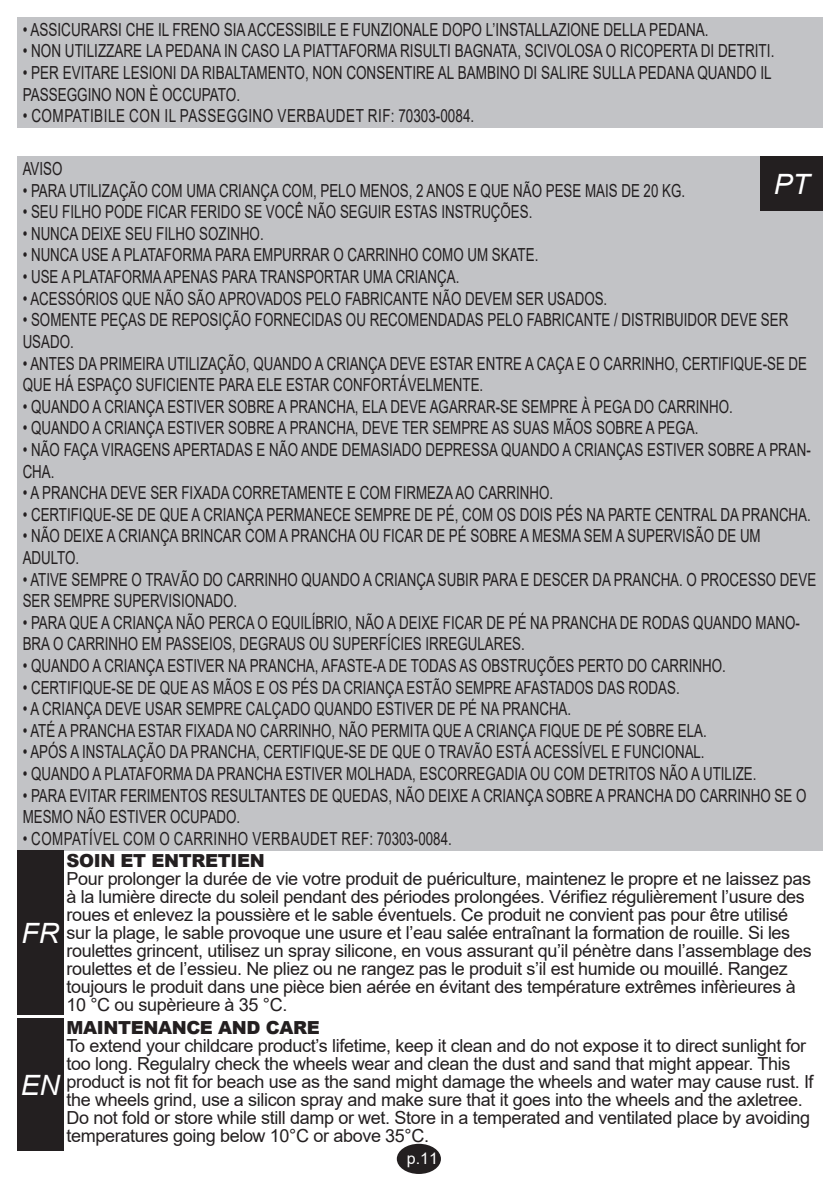
<style>
.page{position:relative;width:840px;height:1191px;background:#fff}
.page>*{position:absolute;margin:0;border:0;box-sizing:border-box;transform-origin:0 0}
.t1{font:italic 28px "Arial";color:#fff}
.t2{font:18px/21.6px "Arial";color:#231f20;scale:.74 1}
.t3{font:18px/18px "Arial";letter-spacing:-.02em;color:#231f20}
.t4{font:18px/21.6px "Arial";color:#231f20;scale:.75 1}
.t5{font:18px "Arial";letter-spacing:.035em;color:#231f20;scale:.75 1}
.t6{font:18px "Arial";letter-spacing:.035em;color:#231f20;scale:.74 1}
.t7{font:900 18px "Arial";letter-spacing:-.02em;color:#231f20}
.t8{font:16px "Arial";color:#fff}
</style>
<div class="page">
<div style="left:396px;top:1143px;width:44px;height:31px;background:#231f20;border-radius:50%"></div>
<div style="left:17px;top:156px;width:805px;height:694px;background:#c2c3c6"></div>
<div style="left:17px;top:1018px;width:46px;height:133px;background:#231f20"></div>
<div style="left:17px;top:850px;width:46px;height:165px;background:#231f20"></div>
<div style="left:760px;top:156px;width:62px;height:55px;background:#231f20"></div>
<div style="left:17px;top:17px;width:805px;height:111px;background:#c2c3c6"></div>
<p class="t4" style="left:23px;top:19px;width:915px">• ASSICURARSI CHE IL FRENO SIA ACCESSIBILE E FUNZIONALE DOPO L’INSTALLAZIONE DELLA PEDANA.</p>
<p class="t4" style="left:23px;top:40px;width:1003px">• NON UTILIZZARE LA PEDANA IN CASO LA PIATTAFORMA RISULTI BAGNATA, SCIVOLOSA O RICOPERTA DI DETRITI.</p>
<p class="t4" style="left:23px;top:62px;width:999px">• PER EVITARE LESIONI DA RIBALTAMENTO, NON CONSENTIRE AL BAMBINO DI SALIRE SULLA PEDANA QUANDO IL<br>PASSEGGINO NON È OCCUPATO.</p>
<p class="t5" style="left:23px;top:103px;width:603px">• COMPATIBILE CON IL PASSEGGINO VERBAUDET RIF: 70303-0084.</p>
<p class="t2" style="left:23px;top:158px;width:55px">AVISO</p>
<p class="t2" style="left:23px;top:179px;width:896px">• PARA UTILIZAÇÃO COM UMA CRIANÇA COM, PELO MENOS, 2 ANOS E QUE NÃO PESE MAIS DE 20 KG.</p>
<p class="t2" style="left:23px;top:201px;width:690px">• SEU FILHO PODE FICAR FERIDO SE VOCÊ NÃO SEGUIR ESTAS INSTRUÇÕES.</p>
<p class="t2" style="left:23px;top:223px;width:327px">• NUNCA DEIXE SEU FILHO SOZINHO.</p>
<p class="t2" style="left:23px;top:244px;width:698px">• NUNCA USE A PLATAFORMA PARA EMPURRAR O CARRINHO COMO UM SKATE.</p>
<p class="t2" style="left:23px;top:266px;width:591px">• USE A PLATAFORMA APENAS PARA TRANSPORTAR UMA CRIANÇA.</p>
<p class="t2" style="left:23px;top:287px;width:791px">• ACESSÓRIOS QUE NÃO SÃO APROVADOS PELO FABRICANTE NÃO DEVEM SER USADOS.</p>
<p class="t2" style="left:23px;top:309px;width:1035px">• SOMENTE PEÇAS DE REPOSIÇÃO FORNECIDAS OU RECOMENDADAS PELO FABRICANTE / DISTRIBUIDOR DEVE SER<br>USADO.</p>
<p class="t2" style="left:23px;top:352px;width:1060px">• ANTES DA PRIMEIRA UTILIZAÇÃO, QUANDO A CRIANÇA DEVE ESTAR ENTRE A CAÇA E O CARRINHO, CERTIFIQUE-SE DE<br>QUE HÁ ESPAÇO SUFICIENTE PARA ELE ESTAR CONFORTÁVELMENTE.</p>
<p class="t2" style="left:23px;top:395px;width:960px">• QUANDO A CRIANÇA ESTIVER SOBRE A PRANCHA, ELA DEVE AGARRAR-SE SEMPRE À PEGA DO CARRINHO.</p>
<p class="t2" style="left:23px;top:417px;width:914px">• QUANDO A CRIANÇA ESTIVER SOBRE A PRANCHA, DEVE TER SEMPRE AS SUAS MÃOS SOBRE A PEGA.</p>
<p class="t2" style="left:23px;top:439px;width:1065px">• NÃO FAÇA VIRAGENS APERTADAS E NÃO ANDE DEMASIADO DEPRESSA QUANDO A CRIANÇAS ESTIVER SOBRE A PRAN-<br>CHA.</p>
<p class="t2" style="left:23px;top:482px;width:718px">• A PRANCHA DEVE SER FIXADA CORRETAMENTE E COM FIRMEZA AO CARRINHO.</p>
<p class="t2" style="left:23px;top:503px;width:1065px">• CERTIFIQUE-SE DE QUE A CRIANÇA PERMANECE SEMPRE DE PÉ, COM OS DOIS PÉS NA PARTE CENTRAL DA PRANCHA.</p>
<p class="t2" style="left:23px;top:525px;width:998px">• NÃO DEIXE A CRIANÇA BRINCAR COM A PRANCHA OU FICAR DE PÉ SOBRE A MESMA SEM A SUPERVISÃO DE UM<br>ADULTO.</p>
<p class="t2" style="left:23px;top:568px;width:1073px">• ATIVE SEMPRE O TRAVÃO DO CARRINHO QUANDO A CRIANÇA SUBIR PARA E DESCER DA PRANCHA. O PROCESSO DEVE<br>SER SEMPRE SUPERVISIONADO.</p>
<p class="t2" style="left:23px;top:611px;width:1051px">• PARA QUE A CRIANÇA NÃO PERCA O EQUILÍBRIO, NÃO A DEIXE FICAR DE PÉ NA PRANCHA DE RODAS QUANDO MANO-<br>BRA O CARRINHO EM PASSEIOS, DEGRAUS OU SUPERFÍCIES IRREGULARES.</p>
<p class="t2" style="left:23px;top:655px;width:951px">• QUANDO A CRIANÇA ESTIVER NA PRANCHA, AFASTE-A DE TODAS AS OBSTRUÇÕES PERTO DO CARRINHO.</p>
<p class="t2" style="left:23px;top:676px;width:888px">• CERTIFIQUE-SE DE QUE AS MÃOS E OS PÉS DA CRIANÇA ESTÃO SEMPRE AFASTADOS DAS RODAS.</p>
<p class="t2" style="left:23px;top:698px;width:742px">• A CRIANÇA DEVE USAR SEMPRE CALÇADO QUANDO ESTIVER DE PÉ NA PRANCHA.</p>
<p class="t2" style="left:23px;top:719px;width:925px">• ATÉ A PRANCHA ESTAR FIXADA NO CARRINHO, NÃO PERMITA QUE A CRIANÇA FIQUE DE PÉ SOBRE ELA.</p>
<p class="t2" style="left:23px;top:741px;width:922px">• APÓS A INSTALAÇÃO DA PRANCHA, CERTIFIQUE-SE DE QUE O TRAVÃO ESTÁ ACESSÍVEL E FUNCIONAL.</p>
<p class="t2" style="left:23px;top:763px;width:992px">• QUANDO A PLATAFORMA DA PRANCHA ESTIVER MOLHADA, ESCORREGADIA OU COM DETRITOS NÃO A UTILIZE.</p>
<p class="t2" style="left:23px;top:784px;width:1059px">• PARA EVITAR FERIMENTOS RESULTANTES DE QUEDAS, NÃO DEIXE A CRIANÇA SOBRE A PRANCHA DO CARRINHO SE O<br>MESMO NÃO ESTIVER OCUPADO.</p>
<p class="t6" style="left:23px;top:826px;width:581px">• COMPATÍVEL COM O CARRINHO VERBAUDET REF: 70303-0084.</p>
<p class="t1" style="left:773px;top:166px;width:37px">PT</p>
<p class="t7" style="left:66px;top:847px;width:200px">SOIN ET ENTRETIEN</p>
<p class="t3" style="left:66px;top:869px;width:746px">Pour prolonger la durée de vie votre produit de puériculture, maintenez le propre et ne laissez pas à la lumière directe du soleil pendant des périodes prolongées. Vérifiez régulièrement l’usure des roues et enlevez la poussière et le sable éventuels. Ce produit ne convient pas pour être utilisé sur la plage, le sable provoque une usure et l’eau salée entraînant la formation de rouille. Si les roulettes grincent, utilisez un spray silicone, en vous assurant qu’il pénètre dans l’assemblage des roulettes et de l’essieu. Ne pliez ou ne rangez pas le produit s’il est humide ou mouillé. Rangez toujours le produit dans une pièce bien aérée en évitant des température extrêmes infèrieures à</p>
<p class="t3" style="left:66px;top:995px;width:222px">10 °C ou supèrieure à 35 °C.</p>
<p class="t1" style="left:22px;top:914px;width:39px">FR</p>
<p class="t7" style="left:67px;top:1014px;width:254px">MAINTENANCE AND CARE</p>
<p class="t3" style="left:67px;top:1036px;width:748px">To extend your childcare product’s lifetime, keep it clean and do not expose it to direct sunlight for too long. Regulalry check the wheels wear and clean the dust and sand that might appear. This product is not fit for beach use as the sand might damage the wheels and water may cause rust. If the wheels grind, use a silicon spray and make sure that it goes into the wheels and the axletree.<br>Do not fold or store while still damp or wet. Store in a temperated and ventilated place by avoiding temperatures going below 10°C or above 35°C.</p>
<p class="t1" style="left:21px;top:1067px;width:40px">EN</p>
<p class="t8" style="left:406px;top:1147px;width:33px">p.11</p>
</div>
